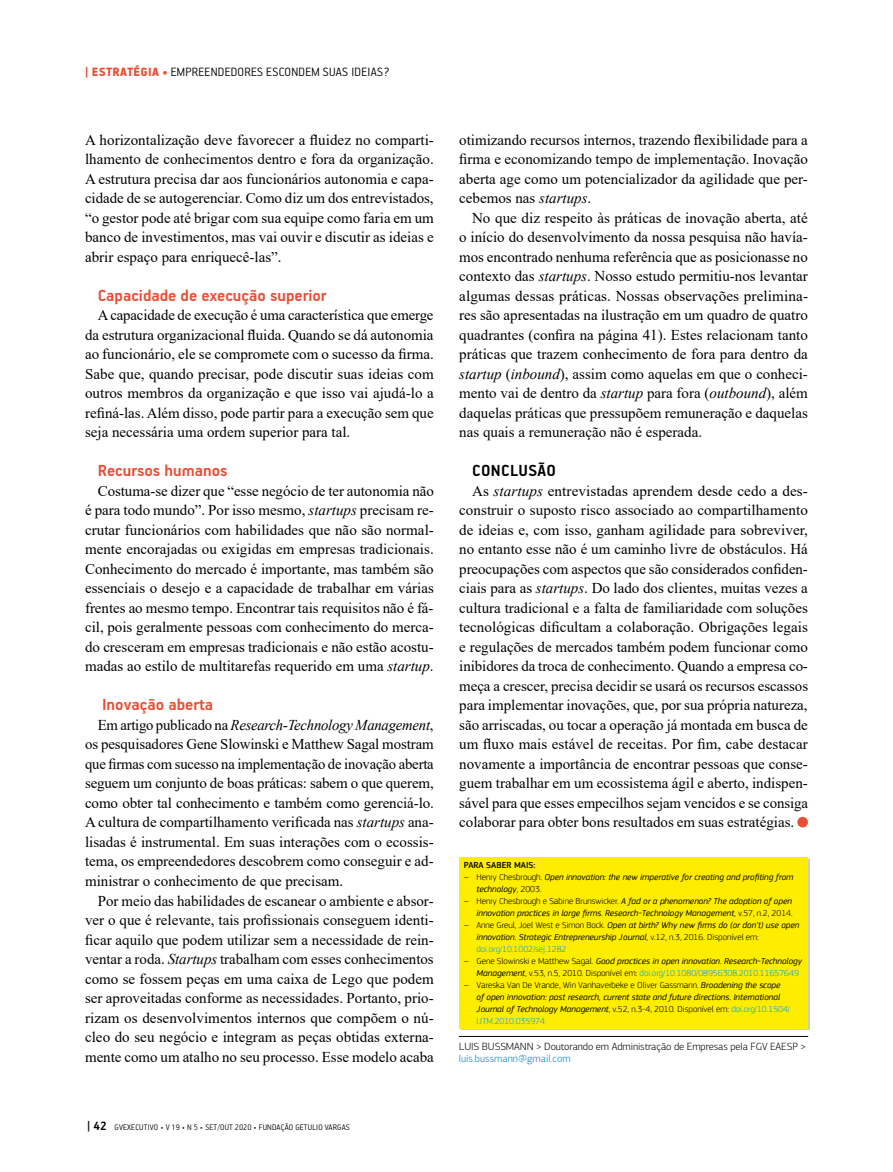
<style>
.page{position:relative;width:893px;height:1172px;background:#fff}
.page>*{position:absolute;margin:0;border:0;box-sizing:border-box;transform-origin:0 0}
.t1{font:700 18px "PF Handbook Pro";color:#e94f35}
.t2{font:700 18px "PF Handbook Pro";letter-spacing:.02em;color:#000}
.t3{font:15px/19.5px "Times New Roman";color:#000;text-align:justify}
.t4{font:300 13.5px "PF Handbook Pro";letter-spacing:.02em;color:#000}
.t5{font:300 10.5px "PF Agora Sans Pro";letter-spacing:-.01em;color:#000}
.t6{font:300 10.5px "PF Agora Sans Pro";color:#0088c2}
.t7{font:italic 9px "PF Square Sans Pro";color:#000}
.t8{font:300 9px "PF Square Sans Pro";color:#000}
.t9{font:300 9px "PF Square Sans Pro";color:#009fe3}
.t10{font:300 9px "PF Handbook Pro";letter-spacing:.02em;color:#000}
.t11{font:500 9px "PF Square Sans Pro";color:#000}
.s1{font-weight:900;color:#e94f35}
.s2{font-style:italic}
.s3{font-weight:700;font-size:13.5px}
.s4{font-weight:300;font-style:normal}
.s5{font-weight:400;font-style:italic;color:#000}
.s6{color:#000}
.s7{font-weight:400;font-style:italic}
.s8{color:#009fe3}
</style>
<div class="page">
<div style="left:459px;top:857px;width:349px;height:171px;background:#ffed00"></div>
<div style="left:797px;top:816px;width:11px;height:11px;background:#e94f35;border-radius:50%"></div>
<hr style="left:459px;top:1036px;width:349px;height:1px;background:#000">
<p class="t4" style="left:85px;top:63px;width:306px"><span class="s1">| ESTRATÉGIA •</span> EMPREENDEDORES ESCONDEM SUAS IDEIAS?</p>
<p class="t3" style="left:85px;top:129px;width:350px">A horizontalização deve favorecer a fluidez no comparti&shy;lhamento de conhecimentos dentro e fora da organização.<br>A estrutura precisa dar aos funcionários autonomia e capa&shy;cidade de se autogerenciar. Como diz um dos entrevistados, “o gestor pode até brigar com sua equipe como faria em um banco de investimentos, mas vai ouvir e discutir as ideias e abrir espaço para enriquecê-las”.</p>
<p class="t1" style="left:98px;top:284px;width:230px">Capacidade de execução superior</p>
<p class="t3" style="left:85px;top:305px;width:350px;text-indent:13px">A capacidade de execução é uma característica que emerge da estrutura organizacional fluida. Quando se dá autonomia ao funcionário, ele se compromete com o sucesso da firma.<br>Sabe que, quando precisar, pode discutir suas ideias com outros membros da organização e que isso vai ajudá-lo a refiná-las. Além disso, pode partir para a execução sem que seja necessária uma ordem superior para tal.</p>
<p class="t1" style="left:98px;top:460px;width:131px">Recursos humanos</p>
<p class="t3" style="left:85px;top:480px;width:350px;text-indent:13px">Costuma-se dizer que “esse negócio de ter autonomia não é para todo mundo”. Por isso mesmo, <span class="s2">startups</span> precisam re&shy;crutar funcionários com habilidades que não são normal&shy;mente encorajadas ou exigidas em empresas tradicionais.<br>Conhecimento do mercado é importante, mas também são essenciais o desejo e a capacidade de trabalhar em várias frentes ao mesmo tempo. Encontrar tais requisitos não é fá&shy;cil, pois geralmente pessoas com conhecimento do merca&shy;do cresceram em empresas tradicionais e não estão acostu&shy;madas ao estilo de multitarefas requerido em uma <span class="s2">startup</span>.</p>
<p class="t1" style="left:102px;top:694px;width:113px">Inovação aberta</p>
<p class="t3" style="left:85px;top:714px;width:350px;text-indent:13px">Em artigo publicado na <span class="s2">Research-Technology Management</span>, os pesquisadores Gene Slowinski e Matthew Sagal mostram que firmas com sucesso na implementação de inovação aberta seguem um conjunto de boas práticas: sabem o que querem, como obter tal conhecimento e também como gerenciá-lo.<br>A cultura de compartilhamento verificada nas <span class="s2">startups</span> ana&shy;lisadas é instrumental. Em suas interações com o ecossis&shy;tema, os empreendedores descobrem como conseguir e ad&shy;ministrar o conhecimento de que precisam.</p>
<p class="t3" style="left:85px;top:890px;width:350px;text-indent:13px">Por meio das habilidades de escanear o ambiente e absor&shy;ver o que é relevante, tais profissionais conseguem identi&shy;ficar aquilo que podem utilizar sem a necessidade de rein&shy;ventar a roda. <span class="s2">Startups</span> trabalham com esses conhecimentos como se fossem peças em uma caixa de Lego que podem ser aproveitadas conforme as necessidades. Portanto, prio&shy;rizam os desenvolvimentos internos que compõem o nú&shy;cleo do seu negócio e integram as peças obtidas externa&shy;mente como um atalho no seu processo. Esse modelo acaba</p>
<p class="t10" style="left:87px;top:1121px;width:264px"><span class="s3">| 42</span> GVEXECUTIVO • V 19 • N 5 • SET/OUT 2020 • FUNDAÇÃO GETULIO VARGAS</p>
<p class="t3" style="left:459px;top:129px;width:350px">otimizando recursos internos, trazendo flexibilidade para a firma e economizando tempo de implementação. Inovação aberta age como um potencializador da agilidade que per&shy;cebemos nas <span class="s2">startups</span>.</p>
<p class="t3" style="left:459px;top:207px;width:350px;text-indent:13px">No que diz respeito às práticas de inovação aberta, até o início do desenvolvimento da nossa pesquisa não havía&shy;mos encontrado nenhuma referência que as posicionasse no contexto das <span class="s2">startups</span>. Nosso estudo permitiu-nos levantar algumas dessas práticas. Nossas observações prelimina&shy;res são apresentadas na ilustração em um quadro de quatro quadrantes (confira na página 41). Estes relacionam tanto práticas que trazem conhecimento de fora para dentro da <span class="s2">startup</span> (<span class="s2">inbound</span>), assim como aquelas em que o conheci&shy;mento vai de dentro da <span class="s2">startup</span> para fora (<span class="s2">outbound</span>), além daquelas práticas que pressupõem remuneração e daquelas nas quais a remuneração não é esperada.</p>
<p class="t2" style="left:472px;top:460px;width:85px">CONCLUSÃO</p>
<p class="t3" style="left:459px;top:480px;width:350px;text-indent:13px">As <span class="s2">startups</span> entrevistadas aprendem desde cedo a des&shy;construir o suposto risco associado ao compartilhamento de ideias e, com isso, ganham agilidade para sobreviver, no entanto esse não é um caminho livre de obstáculos. Há preocupações com aspectos que são considerados confiden&shy;ciais para as <span class="s2">startups</span>. Do lado dos clientes, muitas vezes a cultura tradicional e a falta de familiaridade com soluções tecnológicas dificultam a colaboração. Obrigações legais e regulações de mercados também podem funcionar como inibidores da troca de conhecimento. Quando a empresa co&shy;meça a crescer, precisa decidir se usará os recursos escassos para implementar inovações, que, por sua própria natureza, são arriscadas, ou tocar a operação já montada em busca de um fluxo mais estável de receitas. Por fim, cabe destacar novamente a importância de encontrar pessoas que conse&shy;guem trabalhar em um ecossistema ágil e aberto, indispen&shy;sável para que esses empecilhos sejam vencidos e se consiga colaborar para obter bons resultados em suas estratégias.</p>
<p class="t11" style="left:464px;top:860px;width:73px">PARA SABER MAIS:</p>
<p class="t7" style="left:464px;top:872px;width:331px">− <span class="s4">Henry Chesbrough.</span> Open innovation: the new imperative for creating and profiting from</p>
<p class="t7" style="left:476px;top:884px;width:67px">technology<span class="s4">, 2003.</span></p>
<p class="t7" style="left:464px;top:896px;width:330px">− <span class="s4">Henry Chesbrough e Sabine Brunswicker.</span> A fad or a phenomenon? The adoption of open</p>
<p class="t7" style="left:476px;top:908px;width:318px">innovation practices in large firms<span class="s4">.</span> Research-Technology Management<span class="s4">, v.57, n.2, 2014.</span></p>
<p class="t7" style="left:464px;top:920px;width:337px">− <span class="s4">Anne Greul, Joel West e Simon Bock.</span> Open at birth? Why new firms do (or don’t) use open</p>
<p class="t7" style="left:476px;top:932px;width:284px">innovation. Strategic Entrepreneurship Journal<span class="s4">, v.12, n.3, 2016. Disponível em:</span></p>
<p class="t9" style="left:476px;top:944px;width:91px">doi.org/10.1002/sej.1282</p>
<p class="t7" style="left:464px;top:956px;width:340px">− <span class="s4">Gene Slowinski e Matthew Sagal.</span> Good practices in open innovation<span class="s4">.</span> Research-Technology</p>
<p class="t9" style="left:476px;top:968px;width:324px"><span class="s5">Management</span><span class="s6">, v.53, n.5, 2010. Disponível em:</span> doi.org/10.1080/08956308.2010.11657649</p>
<p class="t8" style="left:464px;top:980px;width:318px">− Vareska Van De Vrande, Win Vanhaverbeke e Oliver Gassmann. <span class="s7">Broadening the scope</span></p>
<p class="t7" style="left:476px;top:992px;width:305px">of open innovation: past research, current state and future directions. International</p>
<p class="t8" style="left:476px;top:1004px;width:315px"><span class="s7">Journal of Technology Management</span>, v.52, n.3-4, 2010. Disponível em: <span class="s8">doi.org/10.1504/</span></p>
<p class="t9" style="left:476px;top:1016px;width:70px">IJTM.2010.035974</p>
<p class="t5" style="left:459px;top:1039px;width:349px">LUIS BUSSMANN &gt; Doutorando em Administração de Empresas pela FGV EAESP &gt;</p>
<p class="t6" style="left:459px;top:1051px;width:113px">luis.bussmann@gmail.com</p>
</div>
